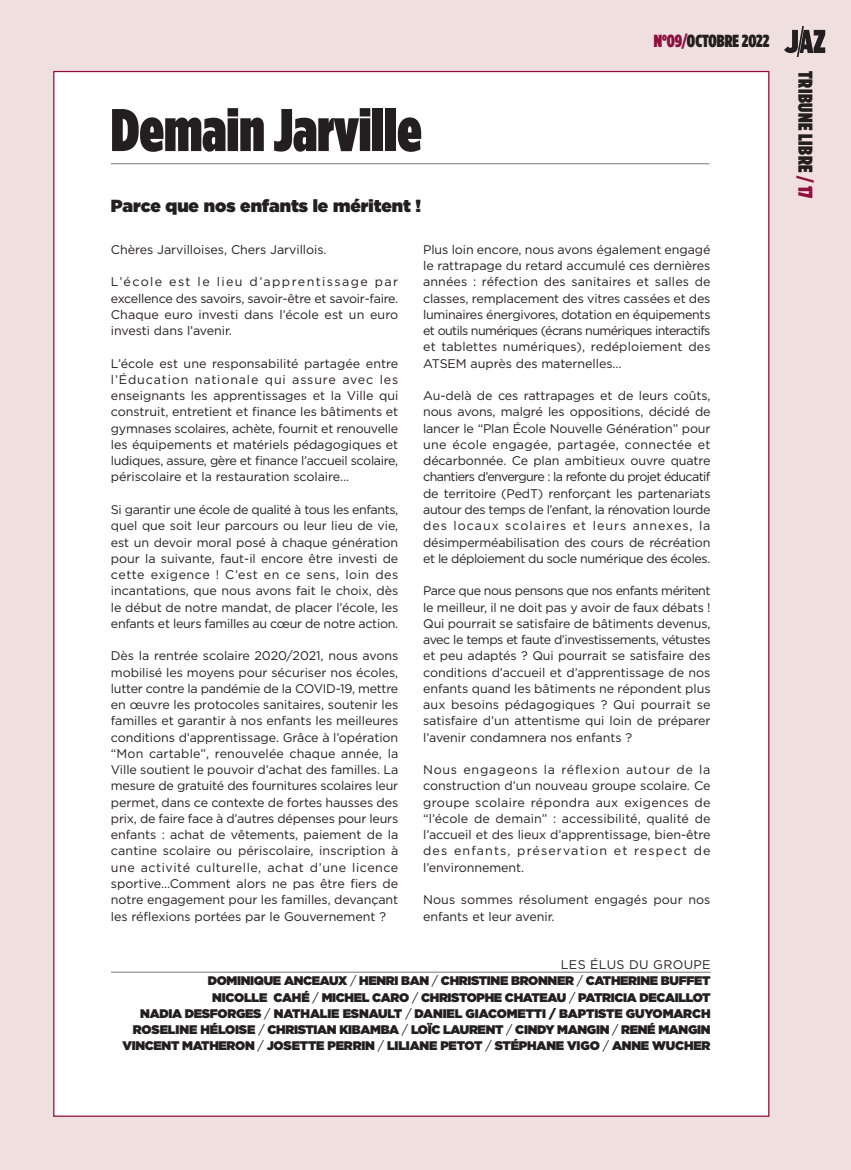
<style>
.page{position:relative;width:851px;height:1170px;background:#fff}
.page>*{position:absolute;margin:0;border:0;box-sizing:border-box;transform-origin:0 0}
.t1{font:900 60px "Gotham Condensed";color:#231f20}
.t2{font:900 20px "Gotham Condensed";letter-spacing:.025em;color:#231f20}
.t3{font:900 17.5px "Gotham";color:#231f20}
.t4{font:900 17.5px "Gotham Condensed";color:#231f20}
.t5{font:12.5px/16.2px "Gotham";letter-spacing:-.005em;color:#231f20;text-align:justify}
.t6{font:900 12.5px/16.2px "Gotham";letter-spacing:-.025em;color:#231f20;text-align:right}
.t7{font:12.5px "Gotham";letter-spacing:.025em;color:#231f20}
.s1{color:#8f0f3f}
.s2{font-weight:400}
</style>
<div class="page">
<div style="left:0;top:0;width:850px;height:1169px;background:#efdfdf"></div>
<svg style="left:784px;top:27px;width:41px;height:29px"></svg>
<div style="left:54px;top:72px;width:714px;height:1043px;background:#fff"></div>
<hr style="left:111px;top:971px;width:599px;height:1px;background:#939598">
<hr style="left:111px;top:163px;width:598px;height:1px;background:#939598">
<p class="t1" style="left:111px;top:95px;width:312px">Demain Jarville</p>
<p class="t3" style="left:111px;top:195px;width:312px">Parce que nos enfants le méritent !</p>
<p class="t4" style="left:653px;top:31px;width:117px"><span class="s1">N°09/</span>OCTOBRE 2022</p>
<p class="t5" style="left:111px;top:242px;width:217px">Chères Jarvilloises, Chers Jarvillois.</p>
<p class="t5" style="left:111px;top:275px;width:289px">L’école est le lieu d’apprentissage par excellence des savoirs, savoir-être et savoir-faire.</p>
<p class="t5" style="left:111px;top:307px;width:289px">Chaque euro investi dans l’école est un euro investi dans l’avenir.</p>
<p class="t5" style="left:111px;top:356px;width:289px">L’école est une responsabilité partagée entre l’Éducation nationale qui assure avec les enseignants les apprentissages et la Ville qui construit, entretient et finance les bâtiments et gymnases scolaires, achète, fournit et renouvelle les équipements et matériels pédagogiques et ludiques, assure, gère et finance l’accueil scolaire, périscolaire et la restauration scolaire…</p>
<p class="t5" style="left:111px;top:502px;width:289px">Si garantir une école de qualité à tous les enfants, quel que soit leur parcours ou leur lieu de vie, est un devoir moral posé à chaque génération pour la suivante, faut-il encore être investi de cette exigence ! C’est en ce sens, loin des incantations, que nous avons fait le choix, dès le début de notre mandat, de placer l’école, les enfants et leurs familles au cœur de notre action.</p>
<p class="t5" style="left:111px;top:648px;width:289px">Dès la rentrée scolaire 2020/2021, nous avons mobilisé les moyens pour sécuriser nos écoles, lutter contre la pandémie de la COVID-19, mettre en œuvre les protocoles sanitaires, soutenir les familles et garantir à nos enfants les meilleures conditions d’apprentissage. Grâce à l’opération “Mon cartable”, renouvelée chaque année, la Ville soutient le pouvoir d’achat des familles. La mesure de gratuité des fournitures scolaires leur permet, dans ce contexte de fortes hausses des prix, de faire face à d’autres dépenses pour leurs enfants : achat de vêtements, paiement de la cantine scolaire ou périscolaire, inscription à une activité culturelle, achat d’une licence sportive…Comment alors ne pas être fiers de notre engagement pour les familles, devançant les réflexions portées par le Gouvernement ?</p>
<p class="t5" style="left:423px;top:242px;width:289px">Plus loin encore, nous avons également engagé le rattrapage du retard accumulé ces dernières années : réfection des sanitaires et salles de classes, remplacement des vitres cassées et des luminaires énergivores, dotation en équipements et outils numériques (écrans numériques interactifs et tablettes numériques), redéploiement des ATSEM auprès des maternelles…</p>
<p class="t5" style="left:423px;top:388px;width:289px">Au-delà de ces rattrapages et de leurs coûts, nous avons, malgré les oppositions, décidé de lancer le “Plan École Nouvelle Génération” pour une école engagée, partagée, connectée et décarbonnée. Ce plan ambitieux ouvre quatre chantiers d’envergure : la refonte du projet éducatif de territoire (PedT) renforçant les partenariats autour des temps de l’enfant, la rénovation lourde des locaux scolaires et leurs annexes, la désimperméabilisation des cours de récréation et le déploiement du socle numérique des écoles.</p>
<p class="t5" style="left:423px;top:583px;width:289px">Parce que nous pensons que nos enfants méritent le meilleur, il ne doit pas y avoir de faux débats !<br>Qui pourrait se satisfaire de bâtiments devenus, avec le temps et faute d’investissements, vétustes et peu adaptés ? Qui pourrait se satisfaire des conditions d’accueil et d’apprentissage de nos enfants quand les bâtiments ne répondent plus aux besoins pédagogiques ? Qui pourrait se satisfaire d’un attentisme qui loin de préparer l’avenir condamnera nos enfants ?</p>
<p class="t5" style="left:423px;top:762px;width:289px">Nous engageons la réflexion autour de la construction d’un nouveau groupe scolaire. Ce groupe scolaire répondra aux exigences de “l’école de demain” : accessibilité, qualité de l’accueil et des lieux d’apprentissage, bien-être des enfants, préservation et respect de l’environnement.</p>
<p class="t5" style="left:423px;top:892px;width:289px">Nous sommes résolument engagés pour nos enfants et leur avenir.</p>
<p class="t7" style="left:561px;top:959px;width:151px">LES ÉLUS DU GROUPE</p>
<p class="t6" style="left:208px;top:972px;width:504px">DOMINIQUE ANCEAUX <span class="s2">/</span> HENRI BAN <span class="s2">/</span> CHRISTINE BRONNER <span class="s2">/</span> CATHERINE BUFFET</p>
<p class="t6" style="left:212px;top:989px;width:500px">NICOLLE CAHÉ <span class="s2">/</span> MICHEL CARO <span class="s2">/</span> CHRISTOPHE CHATEAU <span class="s2">/</span> PATRICIA DECAILLOT</p>
<p class="t6" style="left:140px;top:1005px;width:571px">NADIA DESFORGES <span class="s2">/</span> NATHALIE ESNAULT <span class="s2">/</span> DANIEL GIACOMETTI / BAPTISTE GUYOMARCH</p>
<p class="t6" style="left:122px;top:1021px;width:589px">ROSELINE HÉLOISE <span class="s2">/</span> CHRISTIAN KIBAMBA <span class="s2">/</span> LOÏC LAURENT <span class="s2">/</span> CINDY MANGIN <span class="s2">/</span> RENÉ MANGIN<br>VINCENT MATHERON <span class="s2">/</span> JOSETTE PERRIN <span class="s2">/</span> LILIANE PETOT <span class="s2">/</span> STÉPHANE VIGO <span class="s2">/</span> ANNE WUCHER</p>
<p class="t2" style="left:817px;top:71px;width:129px;rotate:90deg">TRIBUNE LIBRE<span class="s1">/17</span></p>
</div>
